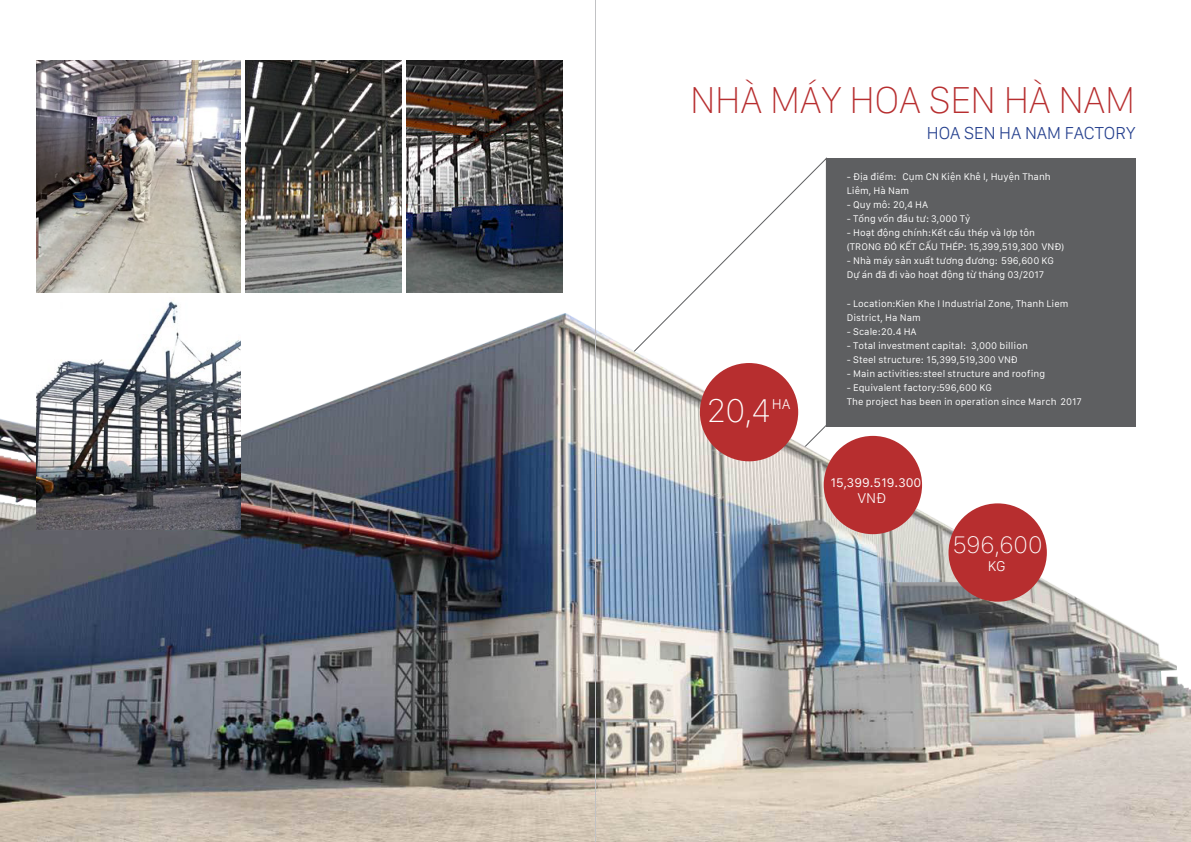
<style>
.page{position:relative;width:1191px;height:842px;background:#fff}
.page>*{position:absolute;margin:0;border:0;box-sizing:border-box;transform-origin:0 0}
.t1{font:100 39px "San Francisco Display";letter-spacing:-.005em;color:#b72e2f}
.t2{font:100 34.2px "San Francisco Text";color:#fff}
.t3{font:100 24.9px "San Francisco Text";color:#fff}
.t4{font:300 18px "San Francisco Display";color:#25408e}
.t5{font:300 14.7px "San Francisco Text";color:#fff}
.t6{font:13px "San Francisco Text";color:#fff}
.t7{font:10px/14px "San Francisco Text";color:#fff}
</style>
<div class="page">
<img style="left:0;top:298px;width:1191px;height:544px">
<img style="left:36px;top:60px;width:205px;height:232px">
<img style="left:406px;top:60px;width:156px;height:232px">
<img style="left:245px;top:60px;width:156px;height:232px">
<div style="left:826px;top:158px;width:309px;height:268px;background:#5e5f61"></div>
<div style="left:700px;top:363px;width:98px;height:98px;background:#b72e2f;border-radius:50%"></div>
<div style="left:948px;top:503px;width:98px;height:99px;background:#b72e2f;border-radius:50%"></div>
<div style="left:823px;top:436px;width:99px;height:98px;background:#b72e2f;border-radius:50%"></div>
<img style="left:36px;top:298px;width:205px;height:232px">
<hr style="left:595px;top:0;width:1px;height:842px;background:#c1c2c4">
<p class="t1" style="left:690px;top:75px;width:447px">NHÀ MÁY HOA SEN HÀ NAM</p>
<p class="t4" style="left:927px;top:121px;width:210px">HOA SEN HA NAM FACTORY</p>
<p class="t2" style="left:707px;top:389px;width:65px">20,4</p>
<p class="t5" style="left:771px;top:394px;width:20px">HA</p>
<p class="t7" style="left:846px;top:169px;width:205px">- Địa điểm: Cụm CN Kiện Khê I, Huyện Thanh<br>Liêm, Hà Nam</p>
<p class="t7" style="left:846px;top:197px;width:83px">- Quy mô: 20,4 HA</p>
<p class="t7" style="left:846px;top:211px;width:125px">- Tổng vốn đầu tư: 3,000 Tỷ</p>
<p class="t7" style="left:846px;top:225px;width:219px">- Hoạt động chính:Kết cấu thép và lợp tôn (TRONG ĐÓ KẾT CẤU THÉP: 15,399,519,300 VNĐ)</p>
<p class="t7" style="left:846px;top:253px;width:209px">- Nhà máy sản xuất tương đương: 596,600 KG<br>Dự án đã đi vào hoạt động từ tháng 03/2017</p>
<p class="t7" style="left:846px;top:296px;width:223px">- Location:Kien Khe I Industrial Zone, Thanh Liem<br>District, Ha Nam</p>
<p class="t7" style="left:846px;top:324px;width:71px">- Scale:20.4 HA</p>
<p class="t7" style="left:846px;top:338px;width:183px">- Total investment capital: 3,000 billion</p>
<p class="t7" style="left:846px;top:352px;width:173px">- Steel structure: 15,399,519,300 VNĐ</p>
<p class="t7" style="left:846px;top:366px;width:200px">- Main activities:steel structure and roofing</p>
<p class="t7" style="left:846px;top:380px;width:236px">- Equivalent factory:596,600 KG<br>The project has been in operation since March 2017</p>
<p class="t6" style="left:830px;top:474px;width:93px">15,399.519.300</p>
<p class="t5" style="left:857px;top:489px;width:31px">VNĐ</p>
<p class="t3" style="left:953px;top:529px;width:91px">596,600</p>
<p class="t5" style="left:987px;top:557px;width:20px">KG</p>
</div>
